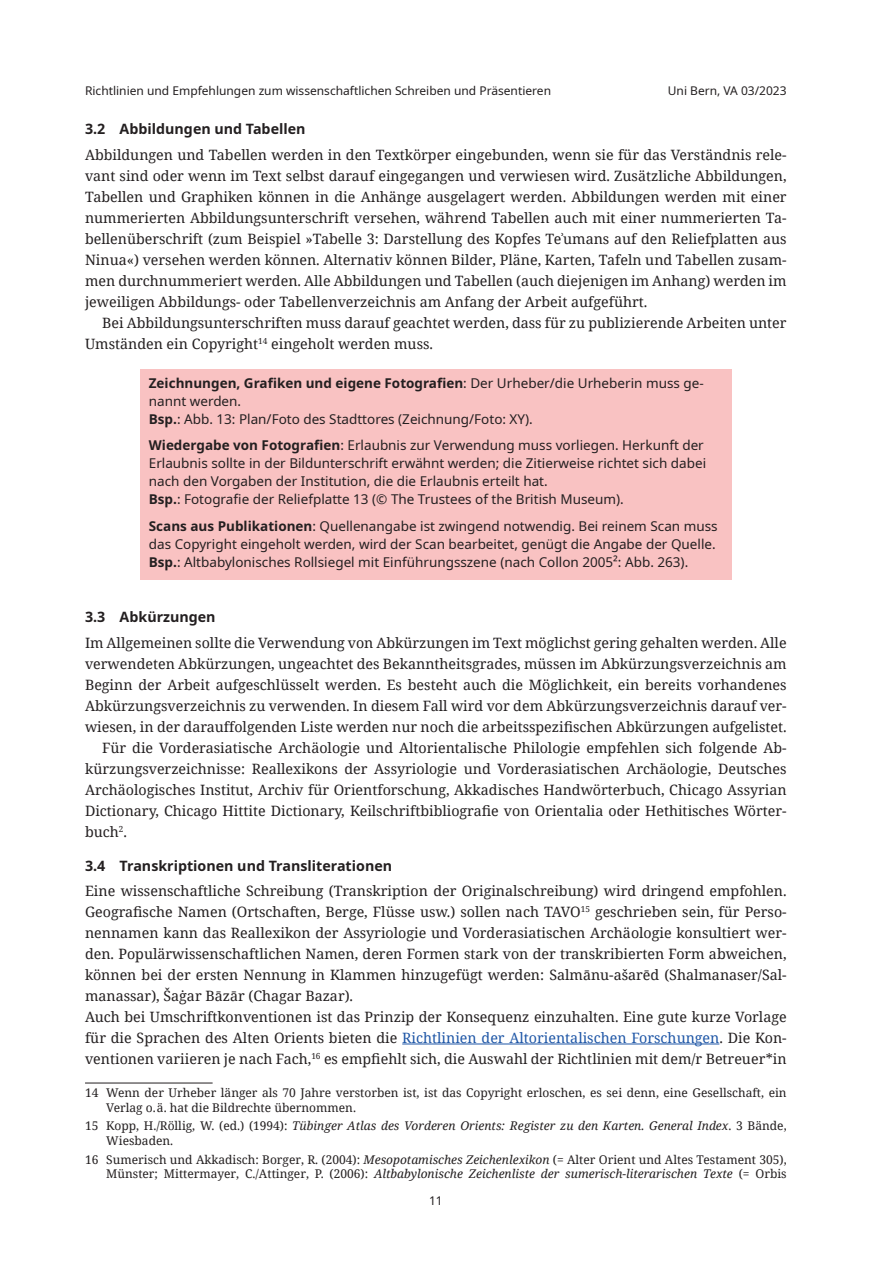
<style>
.page{position:relative;width:893px;height:1263px;background:#fff}
.page>*{position:absolute;margin:0;border:0;box-sizing:border-box;transform-origin:0 0}
.Text__ohne_Einzug{font:14.25px/21px "Noto Serif";color:#231f20;text-align:justify}
.Text__mit_Einzug{font:14.25px/21px "Noto Serif";color:#231f20}
.t1{font:700 14.25px "Noto Sans";color:#231f20}
.Beispiel-Kasten{font:13.5px/18px "Noto Sans";color:#231f20}
.Fussnote{font:12px/14.4px "Noto Serif";color:#231f20}
.Fussnote-2{font:italic 12px/14.4px "Noto Serif";color:#231f20}
.t2{font:12px "Noto Sans";color:#231f20}
.s1{font-weight:700}
.s2{color:#1e56a6}
.s3{font-style:normal}
.s4{font-style:italic}
</style>
<div class="page">
<div style="left:140px;top:369px;width:591px;height:67px;background:#f9c2c2"></div>
<div style="left:140px;top:432px;width:591px;height:85px;background:#f9c2c2"></div>
<div style="left:140px;top:512px;width:591px;height:67px;background:#f9c2c2"></div>
<hr style="left:402px;top:1044px;width:317px;height:1px;background:#1e56a6">
<hr style="left:85px;top:1083px;width:128px;height:1px;background:#231f20">
<p class="t2" style="left:85px;top:82px;width:468px">Richtlinien und Empfehlungen zum wissenschaftlichen Schreiben und Präsentieren</p>
<p class="t2" style="left:668px;top:82px;width:120px">Uni Bern, VA 03/2023</p>
<p class="t1" style="left:85px;top:119px;width:222px">3.2 Abbildungen und Tabellen</p>
<p class="Text__ohne_Einzug" style="left:85px;top:143px;width:703px">Abbildungen und Tabellen werden in den Textkörper eingebunden, wenn sie für das Verständnis rele&shy;vant sind oder wenn im Text selbst darauf eingegangen und verwiesen wird. Zusätzliche Abbildungen, Tabellen und Graphiken können in die Anhänge ausgelagert werden. Abbildungen werden mit einer nummerierten Abbildungsunterschrift versehen, während Tabellen auch mit einer nummerierten Ta&shy;bellenüberschrift (zum Beispiel »Tabelle 3: Darstellung des Kopfes Teʾumans auf den Reliefplatten aus Ninua«) versehen werden können. Alternativ können Bilder, Pläne, Karten, Tafeln und Tabellen zusam&shy;men durchnummeriert werden. Alle Abbildungen und Tabellen (auch diejenigen im Anhang) werden im jeweiligen Abbildungs- oder Tabellenverzeichnis am Anfang der Arbeit aufgeführt.</p>
<p class="Text__mit_Einzug" style="left:85px;top:311px;width:703px;text-indent:17px">Bei Abbildungsunterschriften muss darauf geachtet werden, dass für zu publizierende Arbeiten unter<br>Umständen ein Copyright<sup>14</sup> eingeholt werden muss.</p>
<p class="Beispiel-Kasten" style="left:149px;top:374px;width:556px"><span class="s1">Zeichnungen, Grafiken und eigene Fotografien</span>: Der Urheber/die Urheberin muss ge&shy;nannt werden.<br><span class="s1">Bsp.</span>: Abb. 13: Plan/Foto des Stadttores (Zeichnung/Foto: XY).</p>
<p class="Beispiel-Kasten" style="left:149px;top:437px;width:559px"><span class="s1">Wiedergabe von Fotografien</span>: Erlaubnis zur Verwendung muss vorliegen. Herkunft der Erlaubnis sollte in der Bildunterschrift erwähnt werden; die Zitierweise richtet sich dabei nach den Vorgaben der Institution, die die Erlaubnis erteilt hat.<br><span class="s1">Bsp.</span>: Fotografie der Reliefplatte 13 (© The Trustees of the British Museum).</p>
<p class="Beispiel-Kasten" style="left:149px;top:517px;width:570px"><span class="s1">Scans aus Publikationen</span>: Quellenangabe ist zwingend notwendig. Bei reinem Scan muss das Copyright eingeholt werden, wird der Scan bearbeitet, genügt die Angabe der Quelle.<br><span class="s1">Bsp.</span>: Altbabylonisches Rollsiegel mit Einführungsszene (nach Collon 2005²: Abb. 263).</p>
<p class="t1" style="left:85px;top:607px;width:132px">3.3 Abkürzungen</p>
<p class="Text__ohne_Einzug" style="left:85px;top:631px;width:703px">Im Allgemeinen sollte die Verwendung von Abkürzungen im Text möglichst gering gehalten werden. Alle verwendeten Abkürzungen, ungeachtet des Bekanntheitsgrades, müssen im Abkürzungsverzeichnis am Beginn der Arbeit aufgeschlüsselt werden. Es besteht auch die Möglichkeit, ein bereits vorhandenes Abkürzungsverzeichnis zu verwenden. In diesem Fall wird vor dem Abkürzungsverzeichnis darauf ver&shy;wiesen, in der darauffolgenden Liste werden nur noch die arbeitsspezifischen Abkürzungen aufgelistet.</p>
<p class="Text__mit_Einzug" style="left:85px;top:736px;width:703px;text-align:justify;text-indent:17px">Für die Vorderasiatische Archäologie und Altorientalische Philologie empfehlen sich folgende Ab&shy;kürzungsverzeichnisse: Reallexikons der Assyriologie und Vorderasiatischen Archäologie, Deutsches Archäologisches Institut, Archiv für Orientforschung, Akkadisches Handwörterbuch, Chicago Assyrian Dictionary, Chicago Hittite Dictionary, Keilschriftbibliografie von Orientalia oder Hethitisches Wörter&shy;buch<sup>2</sup>.</p>
<p class="t1" style="left:85px;top:855px;width:309px">3.4 Transkriptionen und Transliterationen</p>
<p class="Text__ohne_Einzug" style="left:85px;top:880px;width:703px">Eine wissenschaftliche Schreibung (Transkription der Originalschreibung) wird dringend empfohlen.<br>Geografische Namen (Ortschaften, Berge, Flüsse usw.) sollen nach TAVO<sup>15</sup> geschrieben sein, für Perso&shy;nennamen kann das Reallexikon der Assyriologie und Vorderasiatischen Archäologie konsultiert wer&shy;den. Populärwissenschaftlichen Namen, deren Formen stark von der transkribierten Form abweichen, können bei der ersten Nennung in Klammen hinzugefügt werden: Salmānu-ašarēd (Shalmanaser/Sal&shy;manassar), Šaġar Bāzār (Chagar Bazar).</p>
<p class="Text__ohne_Einzug" style="left:85px;top:1006px;width:703px">Auch bei Umschriftkonventionen ist das Prinzip der Konsequenz einzuhalten. Eine gute kurze Vorlage für die Sprachen des Alten Orients bieten die <span class="s2">Richtlinien der Altorientalischen Forschungen</span>. Die Kon&shy;ventionen variieren je nach Fach,<sup>16</sup> es empfiehlt sich, die Auswahl der Richtlinien mit dem/r Betreuer*in</p>
<p class="Fussnote" style="left:106px;top:1085px;width:682px;text-indent:-21px">14 Wenn der Urheber länger als 70 Jahre verstorben ist, ist das Copyright erloschen, es sei denn, eine Gesellschaft, ein<br>Verlag o. ä. hat die Bildrechte übernommen.</p>
<p class="Fussnote-2" style="left:106px;top:1118px;width:682px;text-indent:-21px"><span class="s3">15 Kopp, H./Röllig, W. (ed.) (1994):</span> Tübinger Atlas des Vorderen Orients: Register zu den Karten. General Index<span class="s3">. 3 Bände,<br>Wiesbaden.</span></p>
<p class="Fussnote" style="left:85px;top:1151px;width:703px;text-align:right">16 Sumerisch und Akkadisch: Borger, R. (2004): <span class="s4">Mesopotamisches Zeichenlexikon</span> (= Alter Orient und Altes Testament 305),<br>Münster; Mittermayer, C./Attinger, P. (2006): <span class="s4">Altbabylonische Zeichenliste der sumerisch-literarischen Texte</span> (= Orbis</p>
<p class="t2" style="left:429px;top:1192px;width:15px">11</p>
</div>
